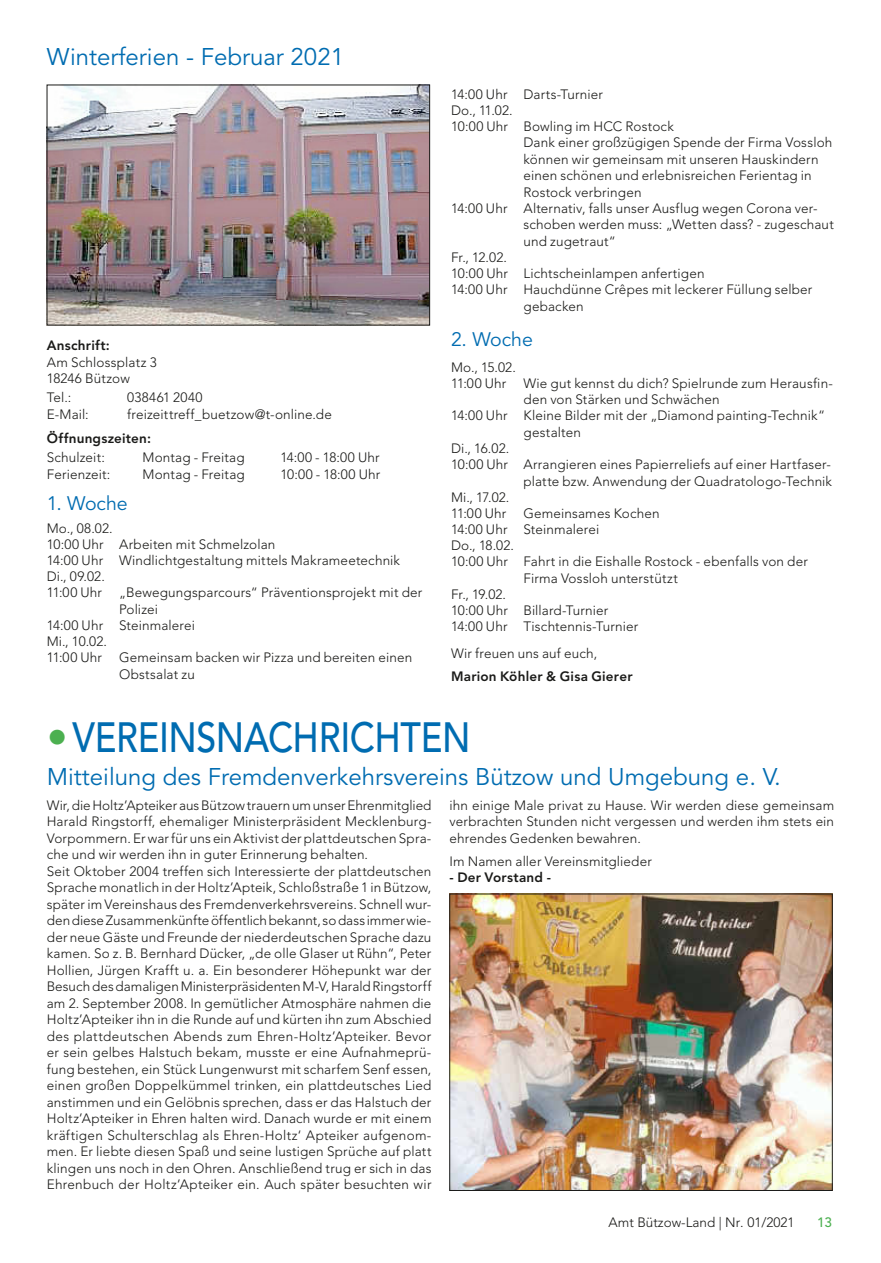
<style>
.page{position:relative;width:881px;height:1263px;background:#fff}
.page>*{position:absolute;margin:0;border:0;box-sizing:border-box;transform-origin:0 0}
.t1{font:500 42px "Avenir LT";letter-spacing:-.01em;color:#006cb1;scale:.85 1}
.t2{font:24px "Avenir LT";color:#006cb1}
.t3{font:19.5px "Avenir LT";letter-spacing:-.005em;color:#006cb1}
.t4{font:300 13.5px/16.5px "Avenir LT";letter-spacing:.01em;color:#1a1a18}
.t5{font:800 13.5px "Avenir LT";letter-spacing:.015em;color:#1a1a18}
.t6{font:300 13.5px "Avenir LT";letter-spacing:.03em;color:#1a1a18}
.t7{font:500 13.5px "Avenir LT";color:#4cb050}
.s1{color:#4cb050}
</style>
<div class="page">
<img style="left:49px;top:87px;width:378px;height:236px">
<img style="left:451px;top:896px;width:379px;height:293px">
<div style="left:449px;top:894px;width:383px;height:297px;border:1px solid #1a1a18"></div>
<h2 class="t2" style="left:47px;top:43px;width:298px">Winterferien - Februar 2021</h2>
<p class="t5" style="left:47px;top:338px;width:64px">Anschrift:</p>
<p class="t4" style="left:47px;top:354px;width:111px">Am Schlossplatz 3<br>18246 Bützow</p>
<p class="t4" style="left:47px;top:390px;width:26px">Tel.:</p>
<p class="t6" style="left:127px;top:390px;width:77px">038461 2040</p>
<p class="t4" style="left:47px;top:406px;width:43px">E-Mail:</p>
<p class="t4" style="left:127px;top:406px;width:206px">freizeittreff_buetzow@t-online.de</p>
<p class="t5" style="left:47px;top:431px;width:106px">Öffnungszeiten:</p>
<p class="t4" style="left:47px;top:450px;width:60px">Schulzeit:</p>
<p class="t4" style="left:142px;top:450px;width:103px">Montag - Freitag</p>
<p class="t4" style="left:280px;top:450px;width:101px">14:00 - 18:00 Uhr</p>
<p class="t4" style="left:47px;top:466px;width:65px">Ferienzeit:</p>
<p class="t4" style="left:142px;top:466px;width:103px">Montag - Freitag</p>
<p class="t4" style="left:280px;top:466px;width:101px">10:00 - 18:00 Uhr</p>
<h3 class="t3" style="left:47px;top:492px;width:82px">1. Woche</h3>
<p class="t4" style="left:47px;top:520px;width:354px;line-height:16px">Mo., 08.02.<br>10:00 Uhr Arbeiten mit Schmelzolan<br>14:00 Uhr Windlichtgestaltung mittels Makrameetechnik<br>Di., 09.02.<br>11:00 Uhr</p>
<p class="t4" style="left:119px;top:585px;width:305px">„Bewegungsparcours“ Präventionsprojekt mit der</p>
<p class="t4" style="left:119px;top:601px;width:40px">Polizei</p>
<p class="t4" style="left:47px;top:617px;width:149px">14:00 Uhr Steinmalerei</p>
<p class="t4" style="left:47px;top:633px;width:62px">Mi., 10.02.</p>
<p class="t4" style="left:47px;top:649px;width:57px">11:00 Uhr</p>
<p class="t4" style="left:119px;top:649px;width:294px">Gemeinsam backen wir Pizza und bereiten einen<br>Obstsalat zu</p>
<p class="t4" style="left:451px;top:86px;width:153px">14:00 Uhr Darts-Turnier</p>
<p class="t4" style="left:451px;top:102px;width:63px">Do., 11.02.</p>
<p class="t4" style="left:451px;top:118px;width:224px">10:00 Uhr Bowling im HCC Rostock</p>
<p class="t4" style="left:523px;top:134px;width:310px">Dank einer großzügigen Spende der Firma Vossloh</p>
<p class="t4" style="left:523px;top:151px;width:296px">können wir gemeinsam mit unseren Hauskindern</p>
<p class="t4" style="left:523px;top:167px;width:289px">einen schönen und erlebnisreichen Ferientag in</p>
<p class="t4" style="left:523px;top:184px;width:120px">Rostock verbringen</p>
<p class="t4" style="left:451px;top:200px;width:368px">14:00 Uhr Alternativ, falls unser Ausflug wegen Corona ver-</p>
<p class="t4" style="left:523px;top:216px;width:312px">schoben werden muss: „Wetten dass? - zugeschaut</p>
<p class="t4" style="left:523px;top:233px;width:94px">und zugetraut“</p>
<p class="t4" style="left:451px;top:249px;width:57px">Fr., 12.02.</p>
<p class="t4" style="left:451px;top:265px;width:255px">10:00 Uhr Lichtscheinlampen anfertigen</p>
<p class="t4" style="left:451px;top:281px;width:362px">14:00 Uhr Hauchdünne Crêpes mit leckerer Füllung selber</p>
<p class="t4" style="left:523px;top:298px;width:62px">gebacken</p>
<h3 class="t3" style="left:451px;top:328px;width:83px">2. Woche</h3>
<p class="t4" style="left:451px;top:359px;width:66px;line-height:16px">Mo., 15.02.<br>11:00 Uhr</p>
<p class="t4" style="left:523px;top:375px;width:311px">Wie gut kennst du dich? Spielrunde zum Herausfin-</p>
<p class="t4" style="left:523px;top:391px;width:198px">den von Stärken und Schwächen</p>
<p class="t4" style="left:451px;top:407px;width:375px">14:00 Uhr Kleine Bilder mit der „Diamond painting-Technik“</p>
<p class="t4" style="left:523px;top:424px;width:59px">gestalten</p>
<p class="t4" style="left:451px;top:440px;width:60px">Di., 16.02.</p>
<p class="t4" style="left:451px;top:456px;width:381px">10:00 Uhr Arrangieren eines Papierreliefs auf einer Hartfaser-</p>
<p class="t4" style="left:523px;top:473px;width:310px">platte bzw. Anwendung der Quadratologo-Technik</p>
<p class="t4" style="left:451px;top:489px;width:60px">Mi., 17.02.</p>
<p class="t4" style="left:451px;top:505px;width:57px">11:00 Uhr</p>
<p class="t4" style="left:523px;top:505px;width:138px">Gemeinsames Kochen</p>
<p class="t4" style="left:451px;top:521px;width:149px">14:00 Uhr Steinmalerei</p>
<p class="t4" style="left:451px;top:537px;width:64px">Do., 18.02.</p>
<p class="t4" style="left:451px;top:553px;width:358px">10:00 Uhr Fahrt in die Eishalle Rostock - ebenfalls von der</p>
<p class="t4" style="left:523px;top:570px;width:156px">Firma Vossloh unterstützt</p>
<p class="t4" style="left:451px;top:586px;width:56px">Fr., 19.02.</p>
<p class="t4" style="left:451px;top:602px;width:159px">10:00 Uhr Billard-Turnier</p>
<p class="t4" style="left:451px;top:618px;width:188px">14:00 Uhr Tischtennis-Turnier</p>
<p class="t4" style="left:451px;top:645px;width:147px">Wir freuen uns auf euch,</p>
<p class="t5" style="left:451px;top:668px;width:183px">Marion Köhler &amp; Gisa Gierer</p>
<h1 class="t1" style="left:47px;top:713px;width:499px"><span class="s1">•</span>VEREINSNACHRICHTEN</h1>
<h2 class="t2" style="left:47px;top:763px;width:735px">Mitteilung des Fremdenverkehrsvereins Bützow und Umgebung e. V.</h2>
<p class="t4" style="left:47px;top:797px;width:386px">Wir, die Holtz’Apteiker aus Bützow trauern um unser Ehrenmitglied Harald Ringstorff, ehemaliger Ministerpräsident Mecklenburg-Vorpommern. Er war für uns ein Aktivist der plattdeutschen Spra&shy;che und wir werden ihn in guter Erinnerung behalten.<br>Seit Oktober 2004 treffen sich Interessierte der plattdeutschen Sprache monatlich in der Holtz’Apteik, Schloßstraße 1 in Bützow, später im Vereinshaus des Fremdenverkehrsvereins. Schnell wur&shy;den diese Zusammenkünfte öffentlich bekannt, so dass immer wie&shy;der neue Gäste und Freunde der niederdeutschen Sprache dazu kamen. So z. B. Bernhard Dücker, „de olle Glaser ut Rühn“, Peter Hollien, Jürgen Krafft u. a. Ein besonderer Höhepunkt war der Besuch des damaligen Ministerpräsidenten M-V, Harald Ringstorff am 2. September 2008. In gemütlicher Atmosphäre nahmen die Holtz’Apteiker ihn in die Runde auf und kürten ihn zum Abschied des plattdeutschen Abends zum Ehren-Holtz’Apteiker. Bevor er sein gelbes Halstuch bekam, musste er eine Aufnahmeprü&shy;fung bestehen, ein Stück Lungenwurst mit scharfem Senf essen, einen großen Doppelkümmel trinken, ein plattdeutsches Lied anstimmen und ein Gelöbnis sprechen, dass er das Halstuch der Holtz’Apteiker in Ehren halten wird. Danach wurde er mit einem kräftigen Schulterschlag als Ehren-Holtz‘ Apteiker aufgenom&shy;men. Er liebte diesen Spaß und seine lustigen Sprüche auf platt klingen uns noch in den Ohren. Anschließend trug er sich in das Ehrenbuch der Holtz’Apteiker ein. Auch später besuchten wir</p>
<p class="t4" style="left:449px;top:797px;width:386px;text-align:justify">ihn einige Male privat zu Hause. Wir werden diese gemeinsam verbrachten Stunden nicht vergessen und werden ihm stets ein ehrendes Gedenken bewahren.</p>
<p class="t4" style="left:449px;top:853px;width:204px">Im Namen aller Vereinsmitglieder</p>
<p class="t5" style="left:449px;top:870px;width:103px">- Der Vorstand -</p>
<p class="t4" style="left:608px;top:1214px;width:187px">Amt Bützow-Land | Nr. 01/2021</p>
<p class="t7" style="left:816px;top:1214px;width:17px">13</p>
</div>
